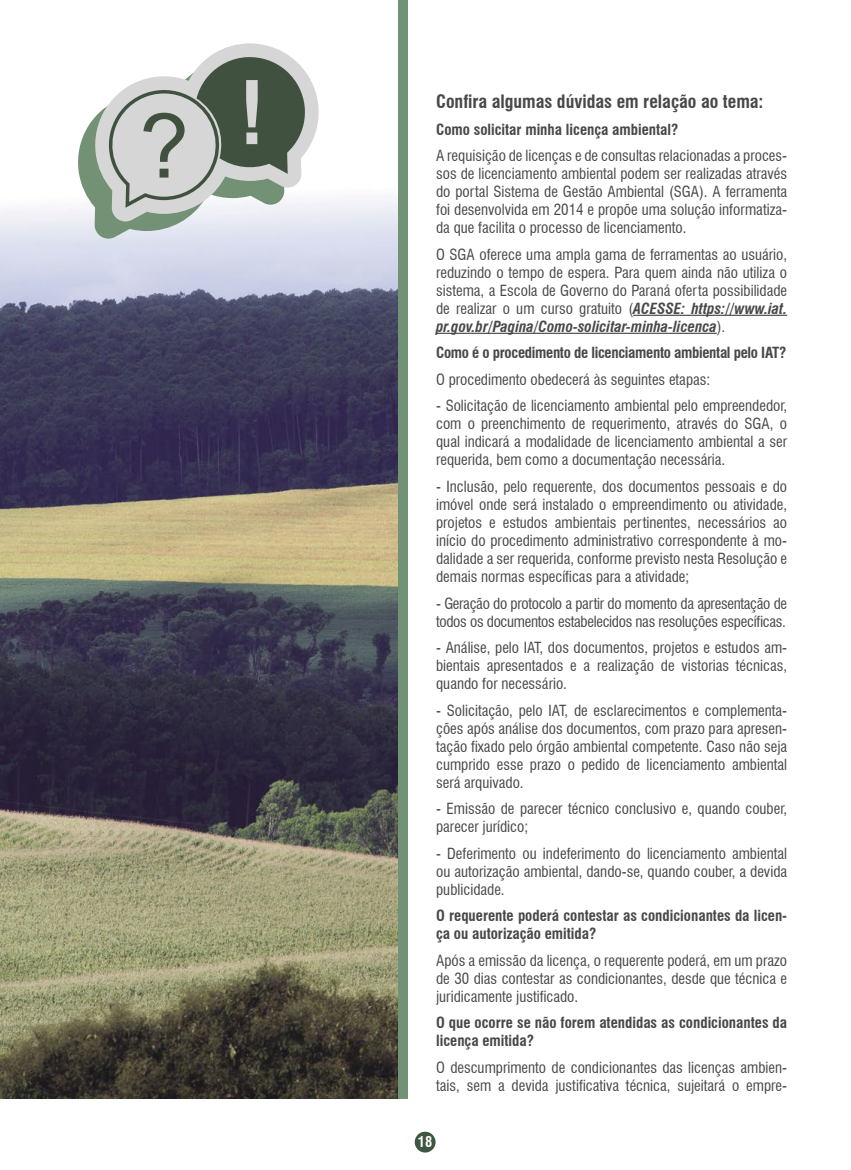
<style>
.page{position:relative;width:851px;height:1170px;background:#fff}
.page>*{position:absolute;margin:0;border:0;box-sizing:border-box;transform-origin:0 0}
.t1{font:700 condensed 85.2px "Swiss 721 BT";color:#d6d6d6}
.t2{font:700 condensed 18px "Swiss 721 BT";color:#484848}
.t3{font:condensed 15px/18px "Swiss 721 BT";color:#484848;text-align:justify}
.t4{font:700 condensed 15px/18px "Swiss 721 BT";color:#484848}
.t5{font:condensed 15px/18px "Swiss 721 BT";letter-spacing:-.02em;color:#484848}
.t6{font:700 condensed 15px "Swiss 721 BT";letter-spacing:-.02em;color:#484848}
.t7{font:700 condensed 14.4px "Swiss 721 BT";color:#fff}
.s1{font-weight:700;font-style:italic}
</style>
<div class="page">
<div style="left:414px;top:1131px;width:21px;height:21px;background:#3e5740;border-radius:50%"></div>
<img style="left:0;top:199px;width:398px;height:899px">
<hr style="left:633px;top:315px;width:154px;height:1px;background:#484848">
<hr style="left:436px;top:333px;width:280px;height:1px;background:#484848">
<svg style="left:77px;top:118px;width:230px;height:121px;background:#c2cdcc"></svg>
<svg style="left:94px;top:43px;width:230px;height:178px"></svg>
<svg style="left:103px;top:49px;width:208px;height:159px"></svg>
<div style="left:398px;top:0;width:10px;height:1098px;background:#739275"></div>
<h1 class="t1" style="left:239px;top:62px;width:26px">!</h1>
<p class="t2" style="left:436px;top:91px;width:329px">Confira algumas dúvidas em relação ao tema:</p>
<p class="t4" style="left:436px;top:120px;width:244px">Como solicitar minha licença ambiental?</p>
<p class="t3" style="left:436px;top:147px;width:352px">A requisição de licenças e de consultas relacionadas a proces&shy;sos de licenciamento ambiental podem ser realizadas através do portal Sistema de Gestão Ambiental (SGA). A ferramenta foi desenvolvida em 2014 e propõe uma solução informatiza&shy;da que facilita o processo de licenciamento.</p>
<p class="t3" style="left:436px;top:245px;width:352px">O SGA oferece uma ampla gama de ferramentas ao usuário, reduzindo o tempo de espera. Para quem ainda não utiliza o sistema, a Escola de Governo do Paraná oferta possibilidade de realizar o um curso gratuito (<span class="s1">ACESSE: https://www.iat. pr.gov.br/Pagina/Como-solicitar-minha-licenca</span>).</p>
<p class="t6" style="left:436px;top:344px;width:352px">Como é o procedimento de licenciamento ambiental pelo IAT?</p>
<p class="t3" style="left:436px;top:370px;width:275px">O procedimento obedecerá às seguintes etapas:</p>
<p class="t3" style="left:436px;top:397px;width:352px">- Solicitação de licenciamento ambiental pelo empreendedor, com o preenchimento de requerimento, através do SGA, o qual indicará a modalidade de licenciamento ambiental a ser requerida, bem como a documentação necessária.</p>
<p class="t3" style="left:436px;top:477px;width:352px">- Inclusão, pelo requerente, dos documentos pessoais e do imóvel onde será instalado o empreendimento ou atividade, projetos e estudos ambientais pertinentes, necessários ao início do procedimento administrativo correspondente à mo&shy;dalidade a ser requerida, conforme previsto nesta Resolução e demais normas específicas para a atividade;</p>
<p class="t5" style="left:436px;top:594px;width:352px">- Geração do protocolo a partir do momento da apresentação de todos os documentos estabelecidos nas resoluções específicas.</p>
<p class="t3" style="left:436px;top:638px;width:352px">- Análise, pelo IAT, dos documentos, projetos e estudos am&shy;bientais apresentados e a realização de vistorias técnicas, quando for necessário.</p>
<p class="t3" style="left:436px;top:701px;width:352px">- Solicitação, pelo IAT, de esclarecimentos e complementa&shy;ções após análise dos documentos, com prazo para apresen&shy;tação fixado pelo órgão ambiental competente. Caso não seja cumprido esse prazo o pedido de licenciamento ambiental será arquivado.</p>
<p class="t3" style="left:436px;top:799px;width:352px">- Emissão de parecer técnico conclusivo e, quando couber, parecer jurídico;</p>
<p class="t3" style="left:436px;top:844px;width:352px">- Deferimento ou indeferimento do licenciamento ambiental ou autorização ambiental, dando-se, quando couber, a devida publicidade.</p>
<p class="t4" style="left:436px;top:906px;width:352px">O requerente poderá contestar as condicionantes da licen&shy;ça ou autorização emitida?</p>
<p class="t3" style="left:436px;top:951px;width:352px">Após a emissão da licença, o requerente poderá, em um prazo de 30 dias contestar as condicionantes, desde que técnica e juridicamente justificado.</p>
<p class="t4" style="left:436px;top:1013px;width:352px">O que ocorre se não forem atendidas as condicionantes da licença emitida?</p>
<p class="t3" style="left:436px;top:1058px;width:352px">O descumprimento de condicionantes das licenças ambien&shy;tais, sem a devida justificativa técnica, sujeitará o empre-</p>
<p class="t7" style="left:418px;top:1133px;width:16px">18</p>
</div>
